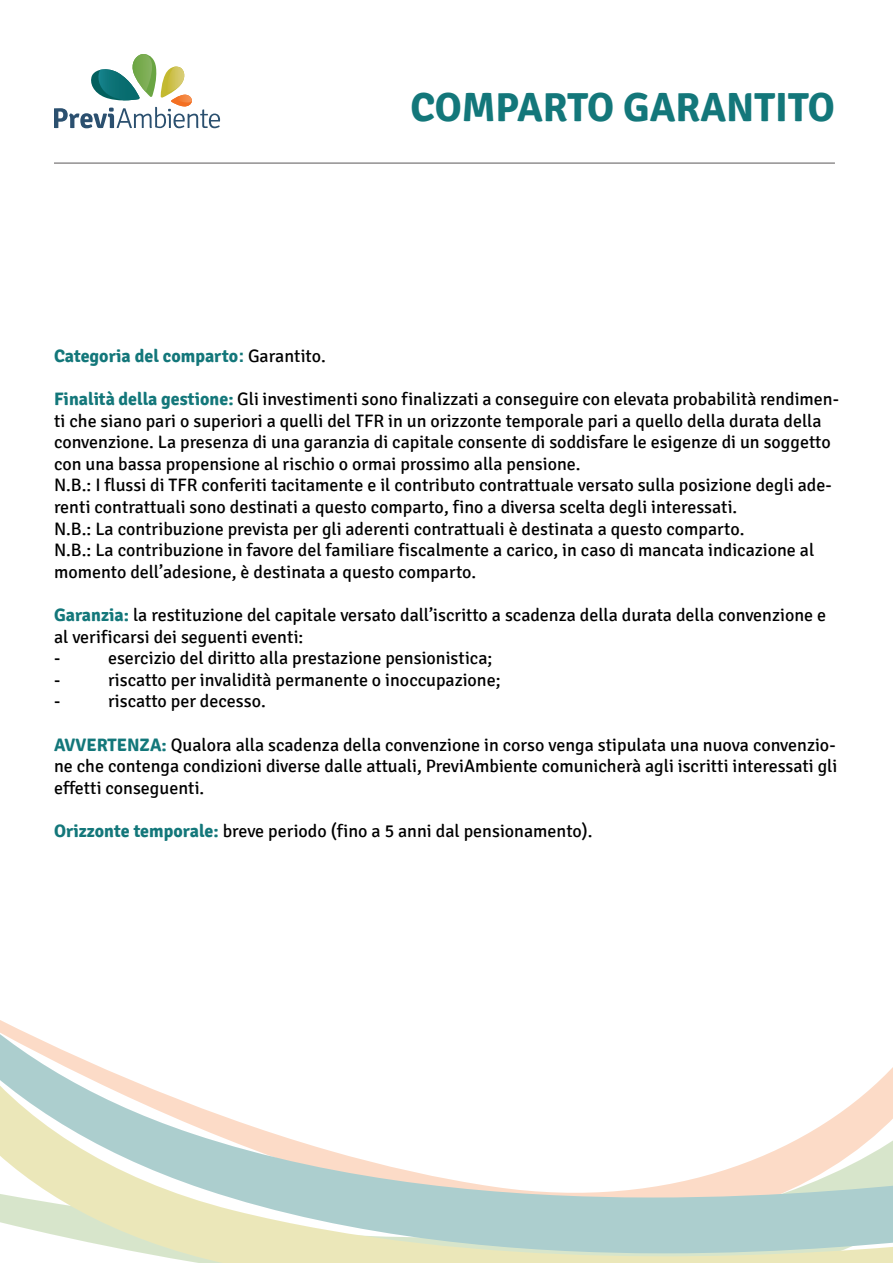
<style>
.page{position:relative;width:893px;height:1263px;background:#fff}
.page>*{position:absolute;margin:0;border:0;box-sizing:border-box;transform-origin:0 0}
.t1{font:700 40.5px "Signika";color:#13777a}
.t2{font:300 40.05px "Signika";color:#1d7074}
.corpo{font:18px/21.6px "Signika";color:#000}
.corpo-2{font:700 18px "Signika";color:#13777a}
.s1{font-family:"Helvetica"}
.s2{font-weight:400;color:#000}
.s3{font-weight:700;color:#13777a}
</style>
<div class="page">
<svg style="left:54px;top:54px;width:166px;height:74px"></svg>
<hr style="left:54px;top:162px;width:781px;height:2px;background:#231f20">
<svg style="left:144px;top:1253px;width:749px;height:10px"></svg>
<svg style="left:0;top:1020px;width:893px;height:233px"></svg>
<p class="t2" style="left:542px;top:80px;width:295px">Rendimenti lordi</p>
<p class="t1" style="left:410px;top:83px;width:426px">COMPA TO GARANTITO</p>
<p class="corpo-2" style="left:54px;top:345px;width:273px">Categoria del comparto<span class="s1">:</span> <span class="s2">Garantito.</span></p>
<p class="corpo" style="left:54px;top:388px;width:786px"><span class="s3">Finalità della gestione:</span> Gli investimenti sono finalizzati a conseguire con elevata probabilità rendimen&shy;ti che siano pari o superiori a quelli del TFR in un orizzonte temporale pari a quello della durata della convenzione. La presenza di una garanzia di capitale consente di soddisfare le esigenze di un soggetto con una bassa propensione al rischio o ormai prossimo alla pensione.</p>
<p class="corpo" style="left:54px;top:475px;width:779px">N.B.: I flussi di TFR conferiti tacitamente e il contributo contrattuale versato sulla posizione degli ade&shy;renti contrattuali sono destinati a questo comparto, fino a diversa scelta degli interessati.</p>
<p class="corpo" style="left:54px;top:518px;width:692px">N.B.: La contribuzione prevista per gli aderenti contrattuali è destinata a questo comparto.</p>
<p class="corpo" style="left:54px;top:540px;width:762px">N.B.: La contribuzione in favore del familiare fiscalmente a carico, in caso di mancata indicazione al momento dell’adesione, è destinata a questo comparto.</p>
<p class="corpo" style="left:54px;top:604px;width:774px"><span class="s3">Garanzia:</span> la restituzione del capitale versato dall’iscritto a scadenza della durata della convenzione e al verificarsi dei seguenti eventi:</p>
<p class="corpo" style="left:54px;top:648px;width:8px">-</p>
<p class="corpo" style="left:108px;top:648px;width:386px">esercizio del diritto alla prestazione pensionistica;</p>
<p class="corpo" style="left:54px;top:669px;width:8px">-</p>
<p class="corpo" style="left:108px;top:669px;width:394px">riscatto per invalidità permanente o inoccupazione;</p>
<p class="corpo" style="left:54px;top:691px;width:8px">-</p>
<p class="corpo" style="left:108px;top:691px;width:159px">riscatto per decesso.</p>
<p class="corpo" style="left:54px;top:734px;width:785px;text-align:justify"><span class="s3">AVVERTENZA:</span> Qualora alla scadenza della convenzione in corso venga stipulata una nuova convenzio&shy;ne che contenga condizioni diverse dalle attuali, PreviAmbiente comunicherà agli iscritti interessati gli effetti conseguenti.</p>
<p class="corpo" style="left:54px;top:820px;width:540px"><span class="s3">Orizzonte temporale:</span> breve periodo (fino a 5 anni dal pensionamento).</p>
</div>
